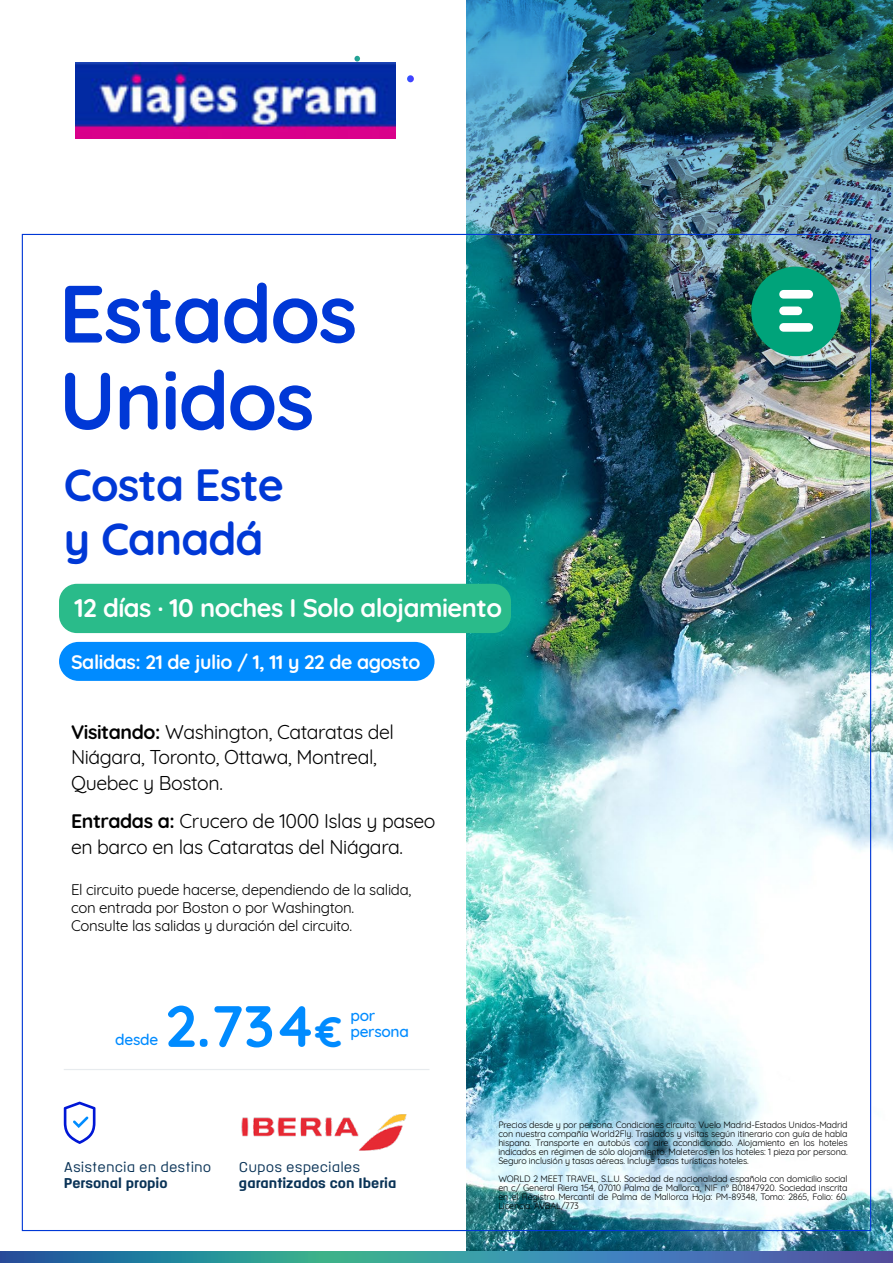
<style>
.page{position:relative;width:893px;height:1263px;background:#fff}
.page>*{position:absolute;margin:0;border:0;box-sizing:border-box;transform-origin:0 0}
.t1{font:700 81px/87px "Quicksand";letter-spacing:-.02em;color:#0038d6}
.t2{font:700 58.2px "Quicksand";color:#008bff}
.t3{font:700 45px/54px "Quicksand";letter-spacing:-.02em;color:#0038d6}
.t4{font:700 25.5px "Quicksand";letter-spacing:-.02em;color:#fff}
.t5{font:19.5px/25.5px "Quicksand";letter-spacing:-.02em;color:#000}
.t6{font:700 19.5px "Quicksand";letter-spacing:-.02em;color:#fff}
.t7{font:500 15.45px/15.5px "Quicksand";letter-spacing:-.02em;color:#008bff}
.t8{font:15px/18px "Quicksand";letter-spacing:-.02em;color:#000}
.t9{font:13.8px "Binario Soft";color:#0a3357}
.t10{font:300 13.8px "Binario Soft";color:#0a3357}
.t11{font:9px/9px "Quicksand";letter-spacing:-.02em;color:#000;text-align:justify}
.s1{font-weight:700}
.s2{font-size:42.6px}
</style>
<div class="page">
<img style="left:466px;top:536px;width:427px;height:715px">
<img style="left:466px;top:0;width:427px;height:536px">
<svg style="left:0;top:1251px;width:893px;height:12px;background:#3982a4"></svg>
<svg style="left:407px;top:75px;width:7px;height:7px"></svg>
<svg style="left:354px;top:56px;width:6px;height:6px"></svg>
<img style="left:751px;top:267px;width:90px;height:89px">
<div style="left:779px;top:290px;width:34px;height:9px;background:#fff;border-radius:4px"></div>
<div style="left:779px;top:306px;width:23px;height:9px;background:#fff;border-radius:4px"></div>
<div style="left:779px;top:323px;width:34px;height:9px;background:#fff;border-radius:4px"></div>
<hr style="left:64px;top:1069px;width:365px;height:1px;background:#e7ebee">
<div style="left:59px;top:642px;width:375px;height:39px;background:#008bff;border-radius:19px"></div>
<div style="left:59px;top:584px;width:452px;height:49px;background:#2abb8a;border-radius:18px"></div>
<svg style="left:64px;top:1101px;width:31px;height:43px"></svg>
<img style="left:241px;top:1114px;width:166px;height:37px">
<img style="left:76px;top:63px;width:319px;height:76px">
<h1 class="t1" style="left:59px;top:263px;width:300px">Estados<br>Unidos</h1>
<h3 class="t3" style="left:64px;top:454px;width:222px">Costa Este y Canadá</h3>
<h3 class="t4" style="left:74px;top:587px;width:429px">12 días · 10 noches I Solo alojamiento</h3>
<h3 class="t6" style="left:71px;top:646px;width:351px">Salidas: 21 de julio / 1, 11 y 22 de agosto</h3>
<h3 class="t5" style="left:71px;top:717px;width:325px"><span class="s1">Visitando:</span> Washington, Cataratas del<br>Niágara, Toronto, Ottawa, Montreal,<br>Quebec y Boston.</h3>
<h3 class="t5" style="left:71px;top:806px;width:366px"><span class="s1">Entradas a:</span> Crucero de 1000 Islas y paseo en barco en las Cataratas del Niágara.</h3>
<h3 class="t8" style="left:71px;top:879px;width:342px">El circuito puede hacerse, dependiendo de la salida, con entrada por Boston o por Washington.<br>Consulte las salidas y duración del circuito.</h3>
<h3 class="t7" style="left:115px;top:1030px;width:44px">desde</h3>
<h2 class="t2" style="left:165px;top:978px;width:179px">2.734<span class="s2">€</span></h2>
<h3 class="t7" style="left:350px;top:1007px;width:60px">por persona</h3>
<h3 class="t10" style="left:64px;top:1158px;width:149px">Asistencia en destino</h3>
<h3 class="t9" style="left:64px;top:1174px;width:105px">Personal propio</h3>
<h3 class="t10" style="left:239px;top:1158px;width:123px">Cupos especiales</h3>
<h3 class="t9" style="left:239px;top:1174px;width:159px">garantizados con Iberia</h3>
<p class="t11" style="left:498px;top:1120px;width:351px">Precios desde y por persona. Condiciones circuito: Vuelo Madrid-Estados Unidos-Madrid con nuestra compañía World2Fly. Traslados y visitas según itinerario con guía de habla hispana. Transporte en autobús con aire acondicionado. Alojamiento en los hoteles indicados en régimen de sólo alojamiento. Maleteros en los hoteles: 1 pieza por persona.<br>Seguro inclusión y tasas aéreas. Incluye tasas turísticas hoteles.</p>
<p class="t11" style="left:498px;top:1174px;width:351px">WORLD 2 MEET TRAVEL, S.L.U. Sociedad de nacionalidad española con domicilio social en c/ General Riera 154, 07010 Palma de Mallorca, NIF nº B01847920. Sociedad inscrita en el Registro Mercantil de Palma de Mallorca Hoja: PM-89348, Tomo: 2865, Folio: 60.<br>Licencia: AVBAL/773</p>
</div>
